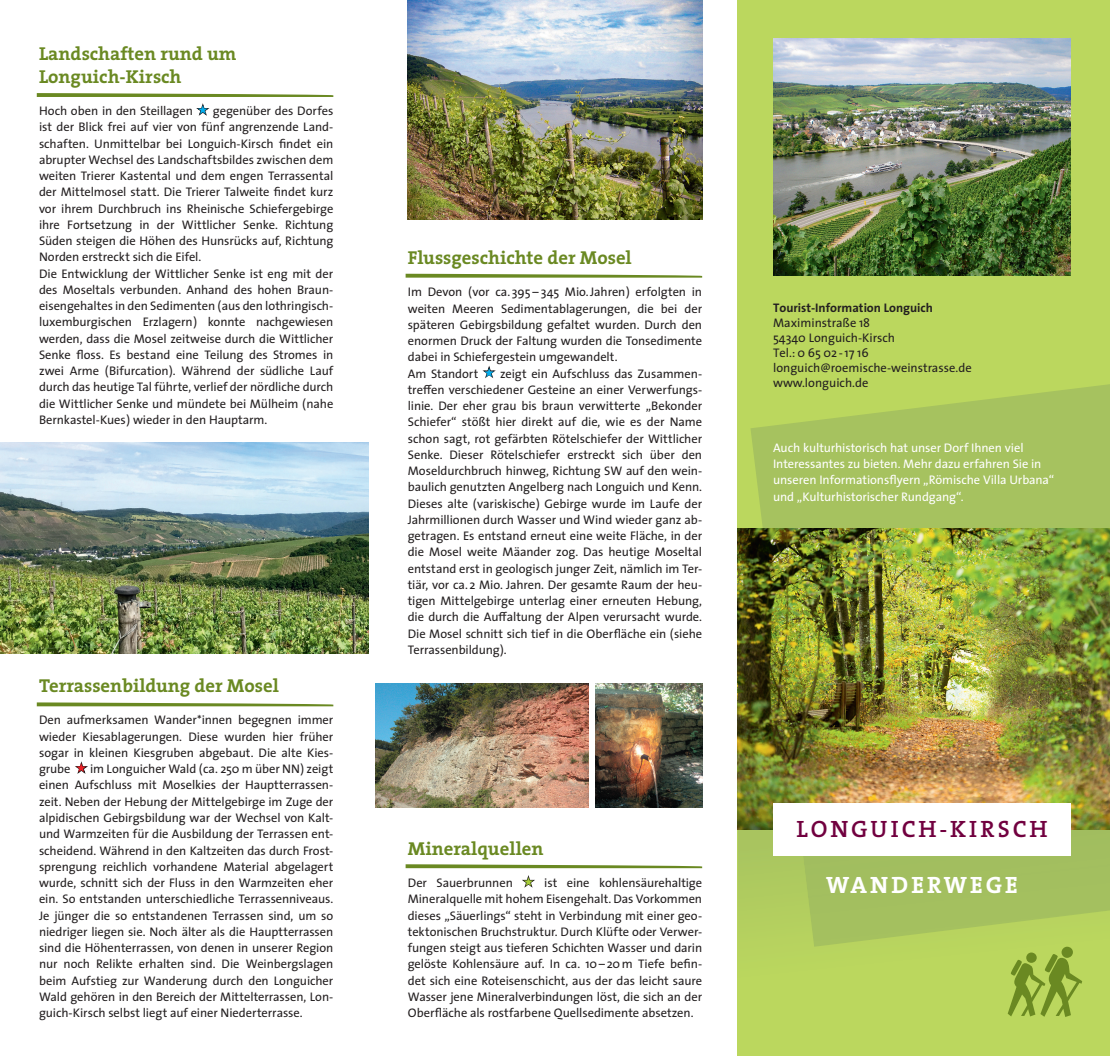
<style>
.page{position:relative;width:1110px;height:1056px;background:#fff}
.page>*{position:absolute;margin:0;border:0;box-sizing:border-box;transform-origin:0 0}
.t1{font:600 23.75px "The Serif";letter-spacing:.125em;color:#71003f}
.t2{font:700 23.75px "The Serif";letter-spacing:.125em;color:#fff}
.t3{font:700 18.75px/22.5px "The Serif";color:#6a8922}
.t4{font:12.5px/16.2px "The Sans";letter-spacing:-.005em;color:#231f20;text-align:justify}
.t5{font:12.5px/16.2px "The Sans";letter-spacing:-.005em;color:#fff}
.t6{font:700 12.5px "The Sans";color:#231f20}
</style>
<div class="page">
<div style="left:737px;top:0;width:372px;height:1056px;background:#bbd75e"></div>
<svg style="left:751px;top:384px;width:358px;height:144px;fill:#a6c25f"></svg>
<img style="left:0;top:443px;width:369px;height:211px">
<div style="left:737px;top:829px;width:62px;height:78px;background:#adc95f"></div>
<img style="left:737px;top:528px;width:372px;height:301px">
<div style="left:772px;top:803px;width:298px;height:53px;background:#fff"></div>
<img style="left:773px;top:39px;width:297px;height:237px">
<img style="left:376px;top:683px;width:212px;height:124px">
<img style="left:595px;top:683px;width:107px;height:124px">
<svg style="left:37px;top:93px;width:296px;height:4px"></svg>
<svg style="left:37px;top:702px;width:296px;height:4px"></svg>
<svg style="left:405px;top:864px;width:297px;height:4px"></svg>
<svg style="left:405px;top:274px;width:297px;height:4px"></svg>
<img style="left:408px;top:0;width:294px;height:219px">
<svg style="left:799px;top:829px;width:310px;height:118px"></svg>
<h2 class="t3" style="left:39px;top:42px;width:199px">Landschaften rund um<br>Longuich-Kirsch</h2>
<p class="t4" style="left:39px;top:102px;width:155px">Hoch oben in den Steillagen</p>
<p class="t4" style="left:39px;top:102px;width:296px;text-align:left;text-indent:174px">gegenüber des Dorfes ist der Blick frei auf vier von fünf angrenzende Land&shy;schaften. Unmittelbar bei Longuich-Kirsch findet ein abrupter Wechsel des Landschaftsbildes zwischen dem weiten Trierer Kastental und dem engen Terrassental der Mittelmosel statt. Die Trierer Talweite findet kurz vor ihrem Durchbruch ins Rheinische Schiefergebirge ihre Fortsetzung in der Wittlicher Senke. Richtung Süden steigen die Höhen des Hunsrücks auf, Richtung Norden erstreckt sich die Eifel.<br>Die Entwicklung der Wittlicher Senke ist eng mit der des Moseltals verbunden. Anhand des hohen Braun&shy;eisengehaltes in den Sedimenten ( aus den lothringisch&shy;luxemburgischen Erzlagern ) konnte nachgewiesen werden, dass die Mosel zeitweise durch die Wittlicher Senke floss. Es bestand eine Teilung des Stromes in zwei Arme ( Bifurcation ). Während der südliche Lauf durch das heutige Tal führte, verlief der nördliche durch die Wittlicher Senke und mündete bei Mülheim ( nahe Bernkastel-Kues ) wieder in den Hauptarm.</p>
<h2 class="t3" style="left:39px;top:674px;width:241px">Terrassenbildung der Mosel</h2>
<p class="t4" style="left:39px;top:712px;width:296px">Den aufmerksamen Wander*innen begegnen immer wieder Kiesablagerungen. Diese wurden hier früher sogar in kleinen Kiesgruben abgebaut. Die alte Kies&shy;grube</p>
<p class="t4" style="left:39px;top:760px;width:296px;text-indent:51px">im Longuicher Wald ( ca. 250 m über NN ) zeigt einen Aufschluss mit Moselkies der Hauptterrassen&shy;zeit. Neben der Hebung der Mittelgebirge im Zuge der alpidischen Gebirgsbildung war der Wechsel von Kalt&shy;und Warmzeiten für die Ausbildung der Terrassen ent&shy;scheidend. Während in den Kaltzeiten das durch Frost&shy;sprengung reichlich vorhandene Material abgelagert wurde, schnitt sich der Fluss in den Warmzeiten eher ein. So entstanden unterschiedliche Terrassenniveaus.<br>Je jünger die so entstandenen Terrassen sind, um so niedriger liegen sie. Noch älter als die Hauptterrassen sind die Höhenterrassen, von denen in unserer Region nur noch Relikte erhalten sind. Die Weinbergslagen beim Aufstieg zur Wanderung durch den Longuicher Wald gehören in den Bereich der Mittelterrassen, Lon&shy;guich-Kirsch selbst liegt auf einer Niederterrasse.</p>
<h2 class="t3" style="left:407px;top:246px;width:225px">Flussgeschichte der Mosel</h2>
<p class="t4" style="left:407px;top:284px;width:296px;text-align:left">Im Devon ( vor ca. 395 – 345 Mio. Jahren ) erfolgten in weiten Meeren Sedimentablagerungen, die bei der späteren Gebirgsbildung gefaltet wurden. Durch den enormen Druck der Faltung wurden die Tonsedimente dabei in Schiefergestein umgewandelt.<br>Am Standort</p>
<p class="t4" style="left:407px;top:365px;width:296px;text-indent:92px">zeigt ein Aufschluss das Zusammen&shy;treffen verschiedener Gesteine an einer Verwerfungs&shy;linie. Der eher grau bis braun verwitterte „Bekonder Schiefer“ stößt hier direkt auf die, wie es der Name schon sagt, rot gefärbten Rötelschiefer der Wittlicher Senke. Dieser Rötelschiefer erstreckt sich über den Moseldurchbruch hinweg, Richtung SW auf den wein&shy;baulich genutzten Angelberg nach Longuich und Kenn.<br>Dieses alte ( variskische ) Gebirge wurde im Laufe der Jahrmillionen durch Wasser und Wind wieder ganz ab&shy;getragen. Es entstand erneut eine weite Fläche, in der die Mosel weite Mäander zog. Das heutige Moseltal entstand erst in geologisch junger Zeit, nämlich im Ter&shy;tiär, vor ca. 2 Mio. Jahren. Der gesamte Raum der heu&shy;tigen Mittelgebirge unterlag einer erneuten Hebung, die durch die Auffaltung der Alpen verursacht wurde.<br>Die Mosel schnitt sich tief in die Oberfläche ein ( siehe Terrassenbildung ).</p>
<h2 class="t3" style="left:407px;top:836px;width:137px">Mineralquellen</h2>
<p class="t4" style="left:407px;top:874px;width:106px">Der Sauerbrunnen</p>
<p class="t4" style="left:407px;top:874px;width:296px;text-indent:136px">ist eine kohlensäurehaltige Mineralquelle mit hohem Eisengehalt. Das Vorkommen dieses „Säuerlings“ steht in Verbindung mit einer geo&shy;tektonischen Bruchstruktur. Durch Klüfte oder Verwer&shy;fungen steigt aus tieferen Schichten Wasser und darin gelöste Kohlensäure auf. In ca. 10 – 20 m Tiefe befin&shy;det sich eine Roteisenschicht, aus der das leicht saure Wasser jene Mineralverbindungen löst, die sich an der Oberfläche als rostfarbene Quellsedimente absetzen.</p>
<p class="t6" style="left:772px;top:298px;width:161px">Tourist-Information Longuich</p>
<p class="t4" style="left:772px;top:315px;width:200px;line-height:15px;text-align:left">Maximinstraße 18<br>54340 Longuich-Kirsch<br>Tel.: 0 65 02 - 17 16 longuich@roemische-weinstrasse.de www.longuich.de</p>
<p class="t5" style="left:772px;top:439px;width:282px">Auch kulturhistorisch hat unser Dorf Ihnen viel Interessantes zu bieten. Mehr dazu erfahren Sie in unseren Informationsflyern „Römische Villa Urbana“ und „Kulturhistorischer Rundgang“.</p>
<h1 class="t1" style="left:796px;top:809px;width:253px">LONGUICH-KIRSCH</h1>
<h1 class="t2" style="left:826px;top:865px;width:193px">WANDERWEGE</h1>
</div>
